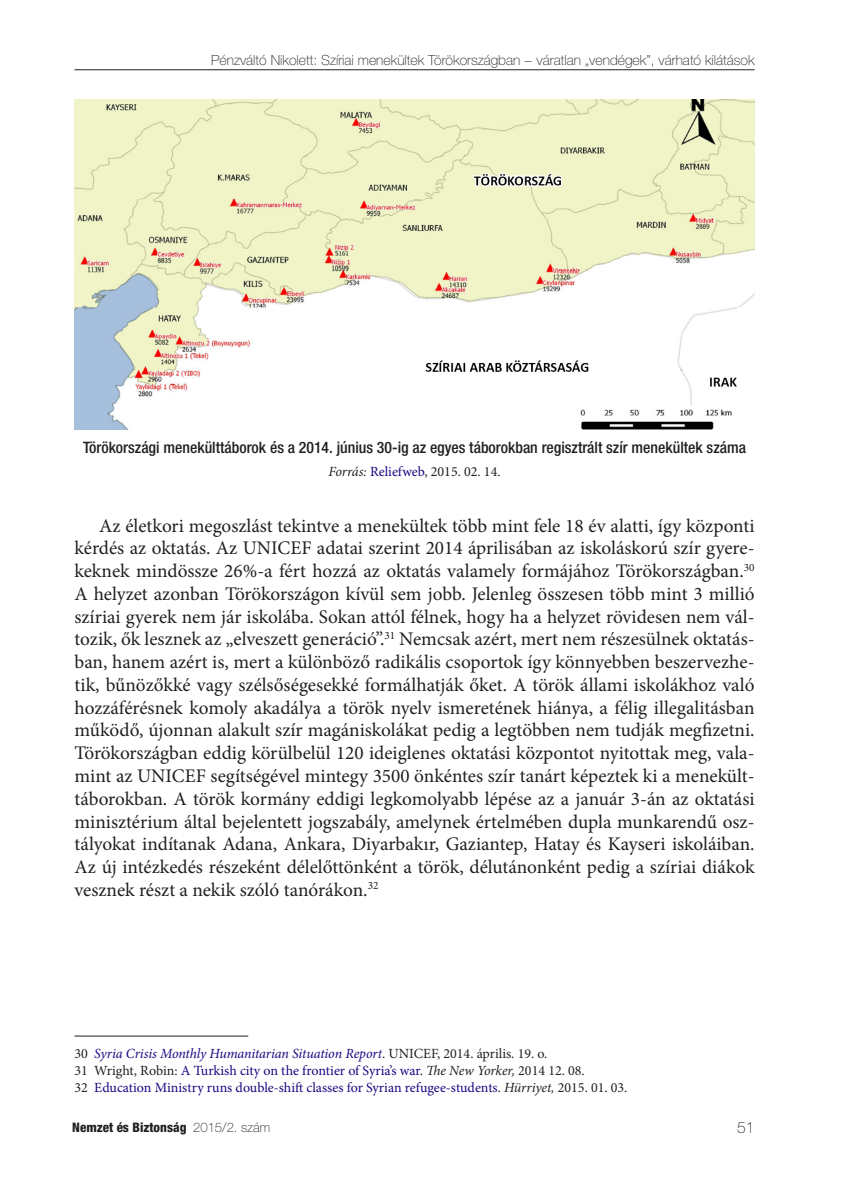
<style>
.page{position:relative;width:844px;height:1191px;background:#fff}
.page>*{position:absolute;margin:0;border:0;box-sizing:border-box;transform-origin:0 0}
.Szöveg{font:19.25px/22.8px "Minion Pro";color:#231f20;text-align:justify}
.képekhez{font:500 condensed 15.75px "Helvetica Neue LT Pro";color:#231f20}
.t1{font:100 15.75px "Helvetica Neue LT Pro";color:#231f20}
.lábjegyzet{font:14px "Minion Pro";color:#170981}
.t2{font:100 14px "Helvetica Neue LT Pro";color:#231f20}
.lábjegyzet-2{font:italic 14px "Minion Pro";letter-spacing:-.01em;color:#170981}
.képaláírás{font:14px "Minion Pro";color:#231f20}
.t3{font:800 condensed 13.12px "Helvetica Neue LT Pro";color:#231f20}
.s1{font-style:italic}
.s2{color:#170981}
.s3{font-style:normal;color:#231f20}
.s4{color:#231f20}
.s5{font-style:italic;color:#231f20}
.s6{font-weight:100;font-stretch:normal}
</style>
<div class="page">
<hr style="left:74px;top:69px;width:680px;height:1px;background:#231f20">
<img style="left:74px;top:99px;width:680px;height:330px">
<hr style="left:74px;top:1035px;width:174px;height:1px;background:#231f20">
<p class="t2" style="left:211px;top:52px;width:544px">Pénzváltó Nikolett: Szíriai menekültek Törökországban − váratlan „vendégek”, várható kilátások</p>
<p class="képekhez" style="left:83px;top:438px;width:664px">Törökországi menekülttáborok és a 2014. június 30-ig az egyes táborokban regisztrált szír menekültek száma</p>
<p class="képaláírás" style="left:328px;top:462px;width:173px"><span class="s1">Forrás:</span> <span class="s2">Reliefweb</span>, 2015. 02. 14.</p>
<p class="Szöveg" style="left:74px;top:514px;width:681px;text-indent:25px">Az életkori megoszlást tekintve a menekültek több mint fele 18 év alatti, így központi kérdés az oktatás. Az UNICEF adatai szerint 2014 áprilisában az iskoláskorú szír gyere&shy;keknek mindössze 26%-a fért hozzá az oktatás valamely formájához Törökországban.<sup>30<br></sup>A helyzet azonban Törökországon kívül sem jobb. Jelenleg összesen több mint 3 millió szíriai gyerek nem jár iskolába. Sokan attól félnek, hogy ha a helyzet rövidesen nem vál&shy;tozik, ők lesznek az „elveszett generáció”.<sup>31</sup> Nemcsak azért, mert nem részesülnek oktatás&shy;ban, hanem azért is, mert a különböző radikális csoportok így könnyebben beszervezhe&shy;tik, bűnözőkké vagy szélsőségesekké formálhatják őket. A török állami iskolákhoz való hozzáférésnek komoly akadálya a török nyelv ismeretének hiánya, a félig illegalitásban működő, újonnan alakult szír magániskolákat pedig a legtöbben nem tudják megfizetni.<br>Törökországban eddig körülbelül 120 ideiglenes oktatási központot nyitottak meg, vala&shy;mint az UNICEF segítségével mintegy 3500 önkéntes szír tanárt képeztek ki a menekült&shy;táborokban. A török kormány eddigi legkomolyabb lépése az a január 3-án az oktatási minisztérium által bejelentett jogszabály, amelynek értelmében dupla munkarendű osz&shy;tályokat indítanak Adana, Ankara, Diyarbakır, Gaziantep, Hatay és Kayseri iskoláiban.<br>Az új intézkedés részeként délelőttönként a török, délutánonként pedig a szíriai diákok vesznek részt a nekik szóló tanórákon.<sup>32</sup></p>
<p class="lábjegyzet-2" style="left:74px;top:1044px;width:474px"><span class="s3">30</span> Syria Crisis Monthly Humanitarian Situation Report<span class="s3">. UNICEF, 2014. április. 19. o.</span></p>
<p class="lábjegyzet" style="left:74px;top:1061px;width:511px"><span class="s4">31 Wright, Robin:</span> A Turkish city on the frontier of Syria’s war<span class="s4">.</span> <span class="s5">The New Yorker,</span> <span class="s4">2014 12. 08.</span></p>
<p class="lábjegyzet" style="left:74px;top:1077px;width:554px"><span class="s4">32</span> Education Ministry runs double-shift classes for Syrian refugee-students<span class="s4">.</span> <span class="s5">Hürriyet,</span> <span class="s4">2015. 01. 03.</span></p>
<p class="t3" style="left:72px;top:1119px;width:199px">Nemzet és Biztonság <span class="s6">2015/2. szám</span></p>
<p class="t1" style="left:737px;top:1118px;width:19px">51</p>
</div>
